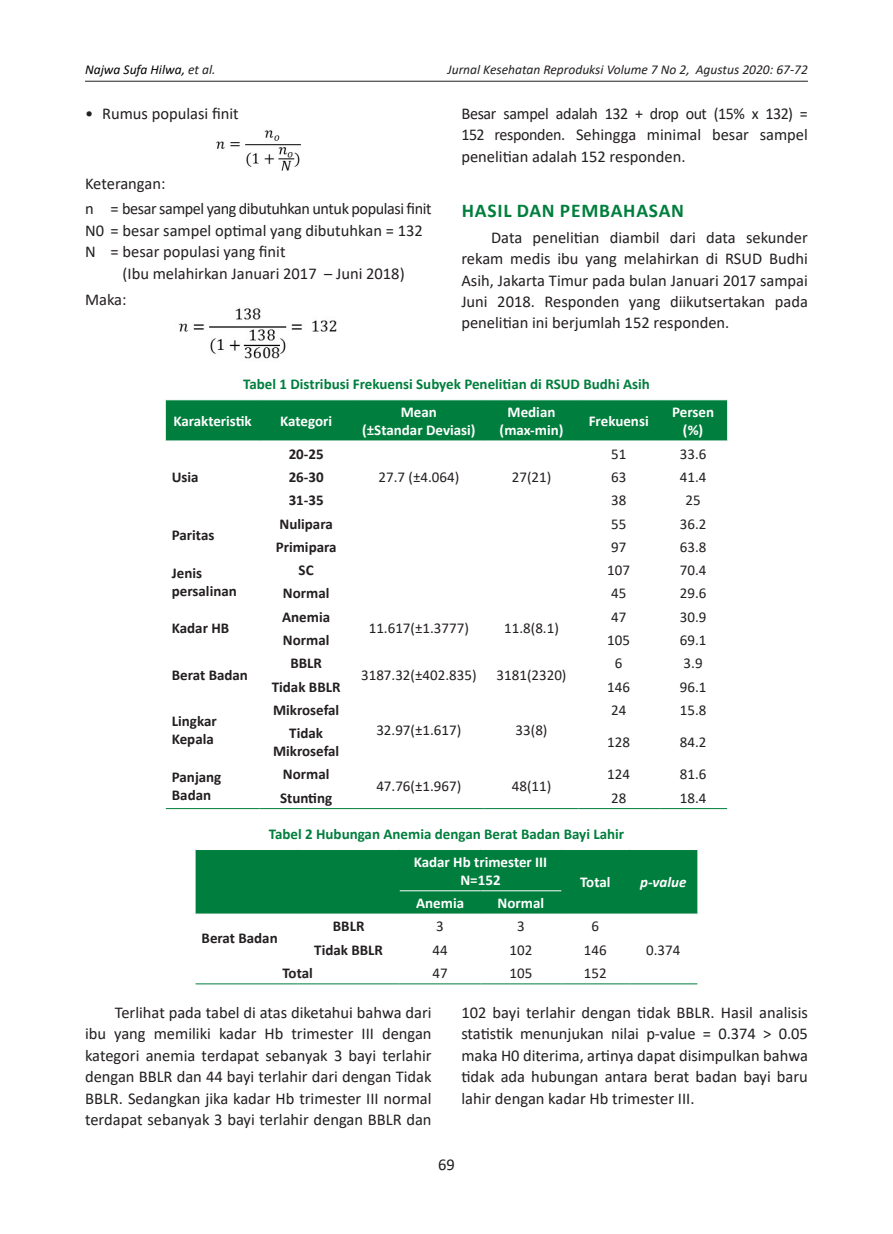
<style>
.page{position:relative;width:893px;height:1234px;background:#fff}
.page>*{position:absolute;margin:0;border:0;box-sizing:border-box;transform-origin:0 0}
.Sub-1{font:700 19.5px "Calibri";letter-spacing:.04em;color:#007e3d}
.Body-2{font:16.5px/21.5px "Calibri";color:#231f20;text-align:justify}
.Body-2-2{font:16.5px "Calibri";letter-spacing:-.025em;color:#231f20}
.Indent-1{font:16.5px "Calibri";color:#231f20}
.Tabel_isi{font:15px "Calibri";color:#231f20}
.Tabel_isi-2{font:700 15px/18px "Calibri";color:#231f20}
.Tabel_isi-3{font:700 15px "Calibri";color:#fff}
.Tabel_judul{font:700 15px "Calibri";color:#007e3d}
.Tabel_isi-4{font:italic 700 15px "Calibri";color:#fff}
.t1{font:italic 13.5px "Calibri";color:#231f20}
.t2{font:italic 13.5px "Calibri";color:#000}
.s1{color:#231f20}
</style>
<div class="page">
<hr style="left:85px;top:81px;width:723px;height:1px;background:#231f20">
<img style="left:216px;top:130px;width:85px;height:41px">
<img style="left:178px;top:308px;width:159px;height:51px">
<div style="left:166px;top:400px;width:561px;height:40px;background:#007e3d"></div>
<hr style="left:166px;top:808px;width:93px;height:1px;background:#007e3d">
<hr style="left:259px;top:808px;width:94px;height:1px;background:#007e3d">
<hr style="left:353px;top:808px;width:132px;height:1px;background:#007e3d">
<hr style="left:485px;top:808px;width:93px;height:1px;background:#007e3d">
<hr style="left:578px;top:808px;width:81px;height:1px;background:#007e3d">
<hr style="left:659px;top:808px;width:68px;height:1px;background:#007e3d">
<div style="left:196px;top:850px;width:501px;height:63px;background:#007e3d"></div>
<hr style="left:629px;top:983px;width:68px;height:1px;background:#007e3d">
<hr style="left:400px;top:890px;width:80px;height:1px;background:#fff">
<hr style="left:480px;top:890px;width:81px;height:1px;background:#fff">
<hr style="left:196px;top:983px;width:102px;height:1px;background:#007e3d">
<hr style="left:298px;top:983px;width:102px;height:1px;background:#007e3d">
<hr style="left:400px;top:983px;width:80px;height:1px;background:#007e3d">
<hr style="left:480px;top:983px;width:81px;height:1px;background:#007e3d">
<hr style="left:561px;top:983px;width:68px;height:1px;background:#007e3d">
<p class="t2" style="left:85px;top:60px;width:132px">Najwa Sufa Hilwa, <span class="s1">et al.</span></p>
<p class="t1" style="left:447px;top:60px;width:362px">Jurnal Kesehatan Reproduksi Volume 7 No 2, Agustus 2020: 67-72</p>
<p class="Indent-1" style="left:85px;top:102px;width:155px">• Rumus populasi finit</p>
<p class="Body-2" style="left:461px;top:102px;width:348px">Besar sampel adalah 132 + drop out (15% x 132) = 152 responden. Sehingga minimal besar sampel penelitian adalah 152 responden.</p>
<p class="Sub-1" style="left:462px;top:196px;width:224px">HASIL DAN PEMBAHASAN</p>
<p class="Body-2" style="left:461px;top:226px;width:348px;text-indent:30px">Data penelitian diambil dari data sekunder rekam medis ibu yang melahirkan di RSUD Budhi Asih, Jakarta Timur pada bulan Januari 2017 sampai Juni 2018. Responden yang diikutsertakan pada penelitian ini berjumlah 152 responden.</p>
<p class="Body-2" style="left:85px;top:172px;width:82px">Keterangan:</p>
<p class="Body-2-2" style="left:85px;top:197px;width:348px">n = besar sampel yang dibutuhkan untuk populasi finit</p>
<p class="Body-2" style="left:85px;top:219px;width:339px">N0 = besar sampel optimal yang dibutuhkan = 132</p>
<p class="Body-2" style="left:85px;top:241px;width:202px">N = besar populasi yang finit</p>
<p class="Body-2" style="left:123px;top:262px;width:284px">(Ibu melahirkan Januari 2017 – Juni 2018)</p>
<p class="Body-2" style="left:85px;top:288px;width:43px">Maka:</p>
<p class="Tabel_judul" style="left:243px;top:373px;width:408px">Tabel 1 Distribusi Frekuensi Subyek Penelitian di RSUD Budhi Asih</p>
<p class="Tabel_isi-3" style="left:173px;top:410px;width:80px">Karakteristik</p>
<p class="Tabel_isi-3" style="left:280px;top:410px;width:53px">Kategori</p>
<p class="Tabel_isi-3" style="left:508px;top:401px;width:49px">Median</p>
<p class="Tabel_isi-3" style="left:500px;top:419px;width:65px">(max-min)</p>
<p class="Tabel_isi-3" style="left:401px;top:401px;width:38px">Mean</p>
<p class="Tabel_isi-3" style="left:362px;top:419px;width:115px">(±Standar Deviasi)</p>
<p class="Tabel_isi-3" style="left:589px;top:410px;width:61px">Frekuensi</p>
<p class="Tabel_isi-3" style="left:672px;top:401px;width:44px">Persen</p>
<p class="Tabel_isi-3" style="left:683px;top:419px;width:22px">(%)</p>
<p class="Tabel_isi-2" style="left:172px;top:468px;width:28px">Usia</p>
<p class="Tabel_isi-2" style="left:172px;top:526px;width:44px">Paritas</p>
<p class="Tabel_isi-2" style="left:289px;top:444px;width:37px">20-25</p>
<p class="Tabel_isi" style="left:611px;top:443px;width:17px">51</p>
<p class="Tabel_isi" style="left:680px;top:443px;width:28px">33.6</p>
<p class="Tabel_isi" style="left:378px;top:466px;width:82px">27.7 (±4.064)</p>
<p class="Tabel_isi" style="left:512px;top:466px;width:41px">27(21)</p>
<p class="Tabel_isi-2" style="left:289px;top:468px;width:37px">26-30</p>
<p class="Tabel_isi" style="left:611px;top:466px;width:17px">63</p>
<p class="Tabel_isi" style="left:680px;top:466px;width:28px">41.4</p>
<p class="Tabel_isi-2" style="left:289px;top:491px;width:37px">31-35</p>
<p class="Tabel_isi" style="left:611px;top:490px;width:17px">38</p>
<p class="Tabel_isi" style="left:685px;top:490px;width:17px">25</p>
<p class="Tabel_isi-2" style="left:280px;top:514px;width:55px">Nulipara</p>
<p class="Tabel_isi" style="left:611px;top:513px;width:17px">55</p>
<p class="Tabel_isi" style="left:680px;top:513px;width:28px">36.2</p>
<p class="Tabel_isi-2" style="left:276px;top:537px;width:62px">Primipara</p>
<p class="Tabel_isi" style="left:611px;top:536px;width:17px">97</p>
<p class="Tabel_isi" style="left:680px;top:536px;width:28px">63.8</p>
<p class="Tabel_isi-2" style="left:172px;top:563px;width:67px">Jenis persalinan</p>
<p class="Tabel_isi-2" style="left:299px;top:561px;width:17px">SC</p>
<p class="Tabel_isi" style="left:607px;top:559px;width:24px">107</p>
<p class="Tabel_isi" style="left:680px;top:559px;width:28px">70.4</p>
<p class="Tabel_isi-2" style="left:283px;top:584px;width:48px">Normal</p>
<p class="Tabel_isi" style="left:611px;top:583px;width:17px">45</p>
<p class="Tabel_isi" style="left:680px;top:583px;width:28px">29.6</p>
<p class="Tabel_isi-2" style="left:172px;top:619px;width:59px">Kadar HB</p>
<p class="Tabel_isi-2" style="left:172px;top:665px;width:78px">Berat Badan</p>
<p class="Tabel_isi-2" style="left:172px;top:712px;width:46px">Lingkar<br>Kepala</p>
<p class="Tabel_isi-2" style="left:282px;top:607px;width:49px">Anemia</p>
<p class="Tabel_isi" style="left:611px;top:606px;width:17px">47</p>
<p class="Tabel_isi" style="left:680px;top:606px;width:28px">30.9</p>
<p class="Tabel_isi" style="left:369px;top:617px;width:102px">11.617(±1.3777)</p>
<p class="Tabel_isi" style="left:504px;top:617px;width:56px">11.8(8.1)</p>
<p class="Tabel_isi-2" style="left:283px;top:630px;width:48px">Normal</p>
<p class="Tabel_isi" style="left:607px;top:629px;width:24px">105</p>
<p class="Tabel_isi" style="left:680px;top:629px;width:28px">69.1</p>
<p class="Tabel_isi" style="left:615px;top:652px;width:9px">6</p>
<p class="Tabel_isi" style="left:684px;top:652px;width:20px">3.9</p>
<p class="Tabel_isi-2" style="left:290px;top:654px;width:33px">BBLR</p>
<p class="Tabel_isi" style="left:361px;top:664px;width:117px">3187.32(±402.835)</p>
<p class="Tabel_isi" style="left:497px;top:664px;width:71px">3181(2320)</p>
<p class="Tabel_isi-2" style="left:272px;top:677px;width:70px">Tidak BBLR</p>
<p class="Tabel_isi" style="left:607px;top:676px;width:24px">146</p>
<p class="Tabel_isi" style="left:680px;top:676px;width:28px">96.1</p>
<p class="Tabel_isi-2" style="left:273px;top:700px;width:68px">Mikrosefal</p>
<p class="Tabel_isi" style="left:611px;top:699px;width:17px">24</p>
<p class="Tabel_isi" style="left:680px;top:699px;width:28px">15.8</p>
<p class="Tabel_isi" style="left:376px;top:719px;width:86px">32.97(±1.617)</p>
<p class="Tabel_isi" style="left:516px;top:719px;width:33px">33(8)</p>
<p class="Tabel_isi-2" style="left:273px;top:723px;width:68px;text-align:center">Tidak<br>Mikrosefal</p>
<p class="Tabel_isi" style="left:607px;top:731px;width:24px">128</p>
<p class="Tabel_isi" style="left:680px;top:731px;width:28px">84.2</p>
<p class="Tabel_isi-2" style="left:172px;top:767px;width:51px">Panjang<br>Badan</p>
<p class="Tabel_isi-2" style="left:283px;top:765px;width:48px">Normal</p>
<p class="Tabel_isi" style="left:607px;top:763px;width:24px">124</p>
<p class="Tabel_isi" style="left:680px;top:763px;width:28px">81.6</p>
<p class="Tabel_isi" style="left:376px;top:775px;width:86px">47.76(±1.967)</p>
<p class="Tabel_isi" style="left:512px;top:775px;width:41px">48(11)</p>
<p class="Tabel_isi-2" style="left:280px;top:788px;width:54px">Stunting</p>
<p class="Tabel_isi" style="left:611px;top:787px;width:17px">28</p>
<p class="Tabel_isi" style="left:680px;top:787px;width:28px">18.4</p>
<p class="Tabel_judul" style="left:269px;top:823px;width:357px">Tabel 2 Hubungan Anemia dengan Berat Badan Bayi Lahir</p>
<p class="Tabel_isi-3" style="left:414px;top:851px;width:135px">Kadar Hb trimester III</p>
<p class="Tabel_isi-3" style="left:460px;top:869px;width:42px">N=152</p>
<p class="Tabel_isi-3" style="left:580px;top:871px;width:32px">Total</p>
<p class="Tabel_isi-4" style="left:640px;top:871px;width:48px">p-value</p>
<p class="Tabel_isi-3" style="left:416px;top:892px;width:49px">Anemia</p>
<p class="Tabel_isi-3" style="left:498px;top:892px;width:48px">Normal</p>
<p class="Tabel_isi-2" style="left:202px;top:928px;width:78px">Berat Badan</p>
<p class="Tabel_isi-2" style="left:333px;top:916px;width:33px">BBLR</p>
<p class="Tabel_isi" style="left:436px;top:915px;width:9px">3</p>
<p class="Tabel_isi" style="left:517px;top:915px;width:9px">3</p>
<p class="Tabel_isi" style="left:591px;top:915px;width:9px">6</p>
<p class="Tabel_isi-2" style="left:314px;top:940px;width:70px">Tidak BBLR</p>
<p class="Tabel_isi" style="left:432px;top:938px;width:17px">44</p>
<p class="Tabel_isi" style="left:509px;top:938px;width:24px">102</p>
<p class="Tabel_isi" style="left:584px;top:938px;width:24px">146</p>
<p class="Tabel_isi" style="left:646px;top:938px;width:36px">0.374</p>
<p class="Tabel_isi-2" style="left:282px;top:963px;width:32px">Total</p>
<p class="Tabel_isi" style="left:432px;top:962px;width:17px">47</p>
<p class="Tabel_isi" style="left:509px;top:962px;width:24px">105</p>
<p class="Tabel_isi" style="left:584px;top:962px;width:24px">152</p>
<p class="Body-2" style="left:85px;top:1000px;width:348px;text-indent:30px">Terlihat pada tabel di atas diketahui bahwa dari ibu yang memiliki kadar Hb trimester III dengan kategori anemia terdapat sebanyak 3 bayi terlahir dengan BBLR dan 44 bayi terlahir dari dengan Tidak BBLR. Sedangkan jika kadar Hb trimester III normal terdapat sebanyak 3 bayi terlahir dengan BBLR dan</p>
<p class="Body-2" style="left:461px;top:1000px;width:348px">102 bayi terlahir dengan tidak BBLR. Hasil analisis statistik menunjukan nilai p-value = 0.374 &gt; 0.05 maka H0 diterima, artinya dapat disimpulkan bahwa tidak ada hubungan antara berat badan bayi baru lahir dengan kadar Hb trimester III.</p>
<p class="Body-2" style="left:438px;top:1152px;width:18px">69</p>
</div>
